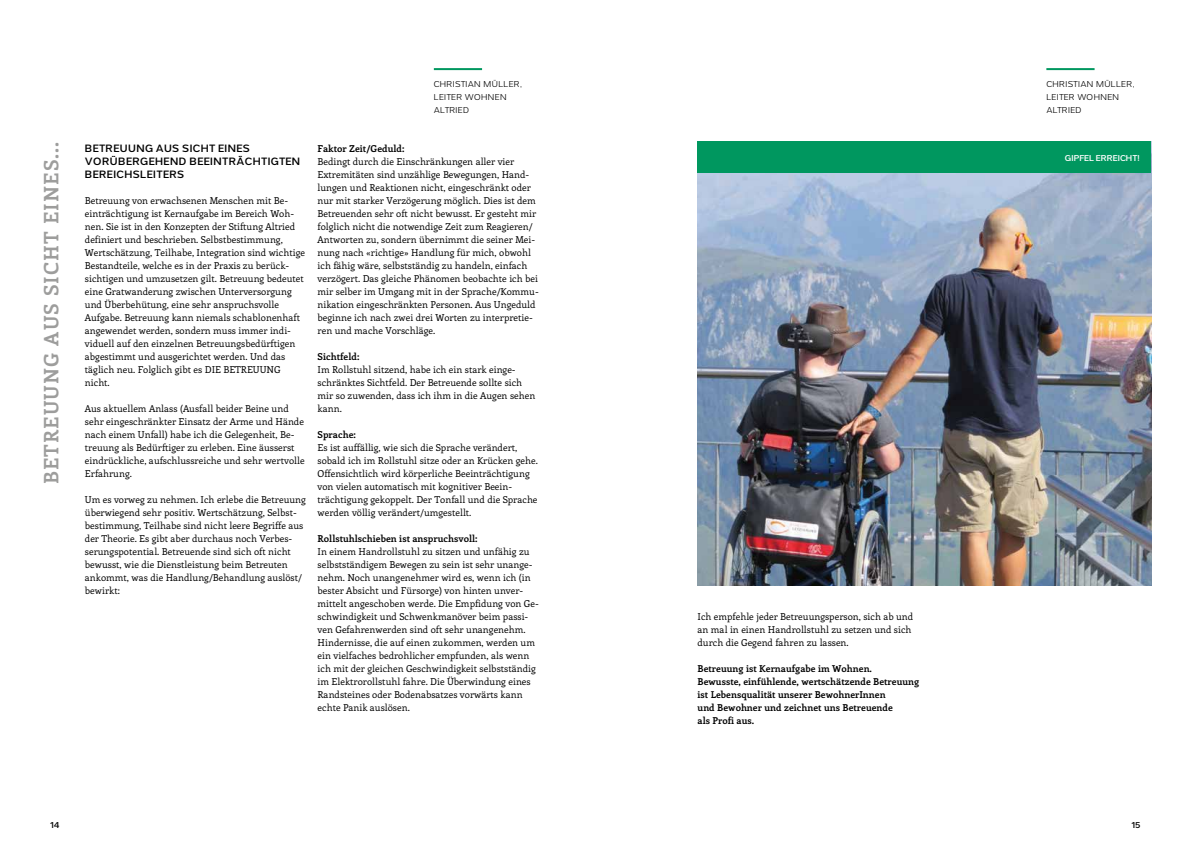
<style>
.page{position:relative;width:1191px;height:842px;background:#fff}
.page>*{position:absolute;margin:0;border:0;box-sizing:border-box;transform-origin:0 0}
.t1{font:700 20px "Enriqueta";letter-spacing:.05em;color:#9d9d9c}
.t2{font:600 10px/13px "Grey Sans";letter-spacing:.05em;color:#000}
.t3{font:9.5px/13px "Enriqueta";color:#000}
.t4{font:700 9.5px/13px "Enriqueta";color:#000}
.t5{font:8px/13px "Grey Sans";letter-spacing:.05em;color:#000}
.t6{font:600 8px "Grey Sans";letter-spacing:.02em;color:#fff}
.t7{font:600 8px "Grey Sans";color:#000}
</style>
<div class="page">
<hr style="left:1046px;top:68px;width:48px;height:2px;background:#00975f">
<hr style="left:434px;top:68px;width:48px;height:2px;background:#00975f">
<img style="left:697px;top:173px;width:454px;height:412px">
<div style="left:697px;top:142px;width:454px;height:31px;background:#00975f"></div>
<h1 class="t1" style="left:37px;top:484px;width:344px;rotate:-90deg">BETREUUNG AUS SICHT EINES...</h1>
<p class="t5" style="left:434px;top:78px;width:90px">CHRISTIAN MÜLLER,<br>LEITER WOHNEN<br>ALTRIED</p>
<p class="t2" style="left:85px;top:142px;width:217px">BETREUUNG AUS SICHT EINES<br>VORÜBERGEHEND BEEINTRÄCHTIGTEN<br>BEREICHSLEITERS</p>
<p class="t3" style="left:85px;top:194px;width:222px">Betreuung von erwachsenen Menschen mit Be&shy;einträchtigung ist Kernaufgabe im Bereich Woh&shy;nen. Sie ist in den Konzepten der Stiftung Altried definiert und beschrieben. Selbstbestimmung, Wertschätzung, Teilhabe, Integration sind wichtige Bestandteile, welche es in der Praxis zu berück&shy;sichtigen und umzusetzen gilt. Betreuung bedeutet eine Gratwanderung zwischen Unterversorgung und Überbehütung, eine sehr anspruchsvolle Aufgabe. Betreuung kann niemals schablonenhaft angewendet werden, sondern muss immer indi&shy;viduell auf den einzelnen Betreuungsbedürftigen abgestimmt und ausgerichtet werden. Und das täglich neu. Folglich gibt es DIE BETREUUNG nicht.</p>
<p class="t3" style="left:85px;top:402px;width:221px">Aus aktuellem Anlass (Ausfall beider Beine und sehr eingeschränkter Einsatz der Arme und Hände nach einem Unfall) habe ich die Gelegenheit, Be&shy;treuung als Bedürftiger zu erleben. Eine äusserst eindrückliche, aufschlussreiche und sehr wertvolle Erfahrung.</p>
<p class="t3" style="left:85px;top:493px;width:222px">Um es vorweg zu nehmen. Ich erlebe die Betreuung überwiegend sehr positiv. Wertschätzung, Selbst&shy;bestimmung, Teilhabe sind nicht leere Begriffe aus der Theorie. Es gibt aber durchaus noch Verbes&shy;serungspotential. Betreuende sind sich oft nicht bewusst, wie die Dienstleistung beim Betreuten ankommt, was die Handlung/Behandlung auslöst/ bewirkt:</p>
<p class="t4" style="left:317px;top:142px;width:88px">Faktor Zeit/Geduld:</p>
<p class="t3" style="left:317px;top:155px;width:223px">Bedingt durch die Einschränkungen aller vier Extremitäten sind unzählige Bewegungen, Hand&shy;lungen und Reaktionen nicht, eingeschränkt oder nur mit starker Verzögerung möglich. Dies ist dem Betreuenden sehr oft nicht bewusst. Er gesteht mir folglich nicht die notwendige Zeit zum Reagieren/ Antworten zu, sondern übernimmt die seiner Mei&shy;nung nach «richtige» Handlung für mich, obwohl ich fähig wäre, selbstständig zu handeln, einfach verzögert. Das gleiche Phänomen beobachte ich bei mir selber im Umgang mit in der Sprache/Kommu&shy;nikation eingeschränkten Personen. Aus Ungeduld beginne ich nach zwei drei Worten zu interpretie&shy;ren und mache Vorschläge.</p>
<p class="t4" style="left:317px;top:350px;width:43px">Sichtfeld:</p>
<p class="t3" style="left:317px;top:363px;width:219px">Im Rollstuhl sitzend, habe ich ein stark einge&shy;schränktes Sichtfeld. Der Betreuende sollte sich mir so zuwenden, dass ich ihm in die Augen sehen kann.</p>
<p class="t4" style="left:317px;top:428px;width:40px">Sprache:</p>
<p class="t3" style="left:317px;top:441px;width:222px">Es ist auffällig, wie sich die Sprache verändert, sobald ich im Rollstuhl sitze oder an Krücken gehe.<br>Offensichtlich wird körperliche Beeinträchtigung von vielen automatisch mit kognitiver Beein&shy;trächtigung gekoppelt. Der Tonfall und die Sprache werden völlig verändert/umgestellt.</p>
<p class="t4" style="left:317px;top:532px;width:161px">Rollstuhlschieben ist anspruchsvoll:</p>
<p class="t3" style="left:317px;top:545px;width:223px">In einem Handrollstuhl zu sitzen und unfähig zu selbstständigem Bewegen zu sein ist sehr unange&shy;nehm. Noch unangenehmer wird es, wenn ich (in bester Absicht und Fürsorge) von hinten unver&shy;mittelt angeschoben werde. Die Empfidung von Ge&shy;schwindigkeit und Schwenkmanöver beim passi&shy;ven Gefahrenwerden sind oft sehr unangenehm.<br>Hindernisse, die auf einen zukommen, werden um ein vielfaches bedrohlicher empfunden, als wenn ich mit der gleichen Geschwindigkeit selbstständig im Elektrorollstuhl fahre. Die Überwindung eines Randsteines oder Bodenabsatzes vorwärts kann echte Panik auslösen.</p>
<p class="t5" style="left:1046px;top:78px;width:90px">CHRISTIAN MÜLLER,<br>LEITER WOHNEN<br>ALTRIED</p>
<p class="t6" style="left:1064px;top:153px;width:76px">GIPFEL ERREICHT!</p>
<p class="t3" style="left:697px;top:610px;width:217px">Ich empfehle jeder Betreuungsperson, sich ab und an mal in einen Handrollstuhl zu setzen und sich durch die Gegend fahren zu lassen.</p>
<p class="t4" style="left:697px;top:662px;width:223px">Betreuung ist Kernaufgabe im Wohnen.<br>Bewusste, einfühlende, wertschätzende Betreuung ist Lebensqualität unserer BewohnerInnen<br>und Bewohner und zeichnet uns Betreuende<br>als Profi aus.</p>
<p class="t7" style="left:50px;top:820px;width:11px">14</p>
<p class="t7" style="left:1131px;top:820px;width:11px">15</p>
</div>
